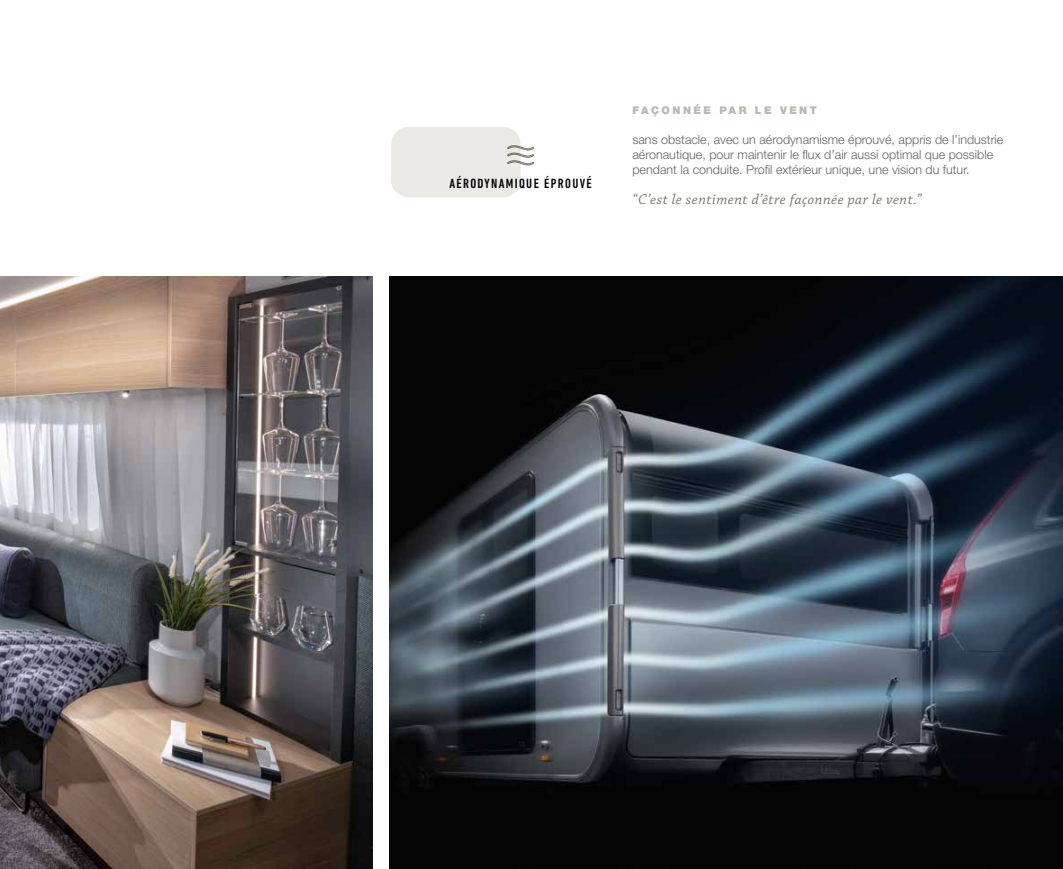
<style>
.page{position:relative;width:1063px;height:869px;background:#fff}
.page>*{position:absolute;margin:0;border:0;box-sizing:border-box;transform-origin:0 0}
.t1{font:italic 15px "Chaparral Pro";letter-spacing:.03em;color:#7b796b}
.t2{font:500 condensed 13.62px "DIN Next LT Pro";letter-spacing:.1em;color:#000}
.t3{font:300 12.5px/15px "Helvetica Neue LT Pro";color:#646363}
.t4{font:900 10.62px "Helvetica Neue LT Pro";letter-spacing:.23em;color:#beb7b0}
</style>
<div class="page">
<img style="left:390px;top:276px;width:673px;height:592px">
<img style="left:0;top:276px;width:372px;height:592px">
<div style="left:391px;top:127px;width:130px;height:70px;background:#ebe9e6;border-radius:18px"></div>
<svg style="left:507px;top:145px;width:27px;height:20px"></svg>
<p class="t2" style="left:449px;top:176px;width:144px">AÉRODYNAMIQUE ÉPROUVÉ</p>
<p class="t4" style="left:632px;top:104px;width:186px">FAÇONNÉE PAR LE VENT</p>
<p class="t3" style="left:632px;top:132px;width:372px">sans obstacle, avec un aérodynamisme éprouvé, appris de l’industrie aéronautique, pour maintenir le flux d’air aussi optimal que possible pendant la conduite. Profil extérieur unique, une vision du futur.</p>
<p class="t1" style="left:632px;top:191px;width:291px">“C’est le sentiment d’être façonnée par le vent.”</p>
</div>
